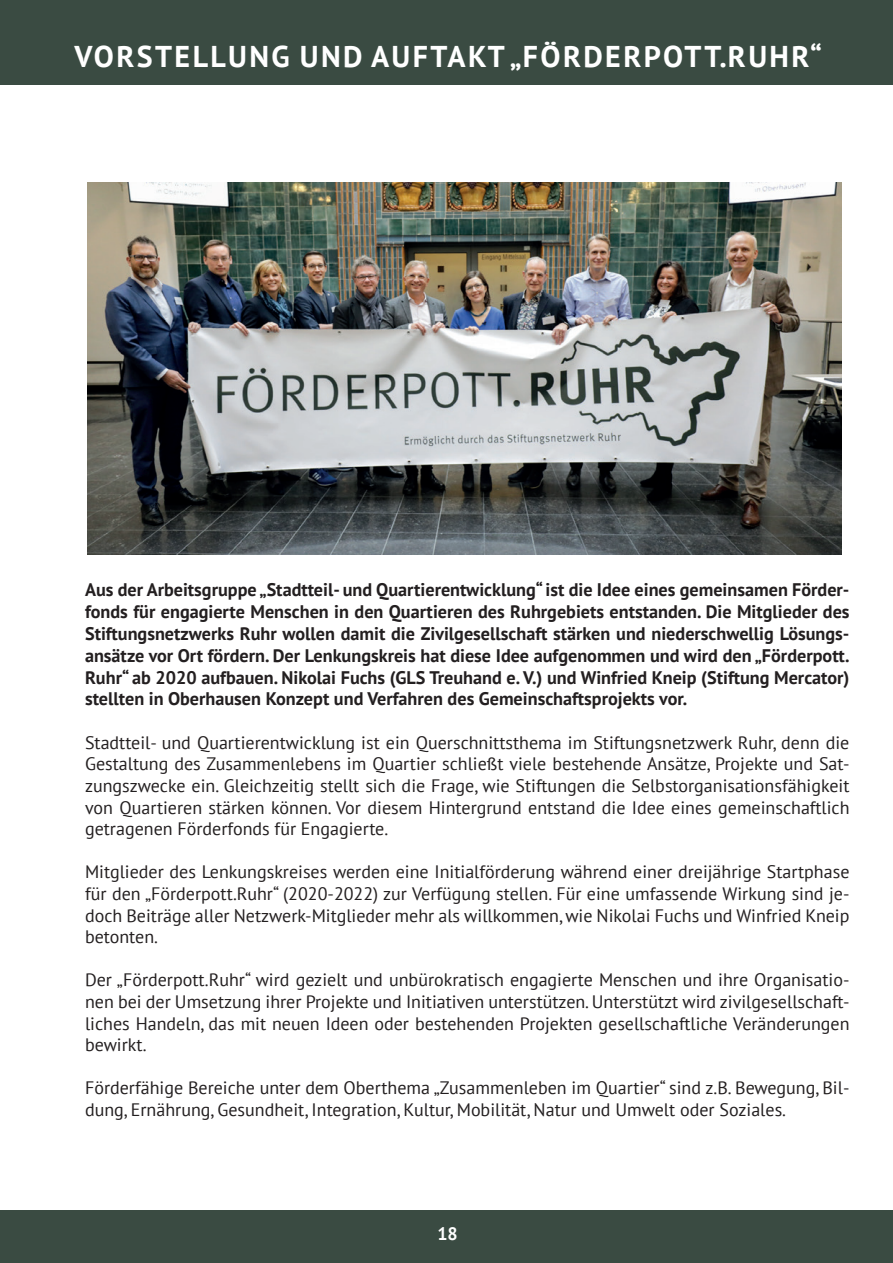
<style>
.page{position:relative;width:893px;height:1263px;background:#fff}
.page>*{position:absolute;margin:0;border:0;box-sizing:border-box;transform-origin:0 0}
.t1{font:700 30px "PT Sans";letter-spacing:.08em;color:#fff}
.t2{font:700 18.15px/21.8px "PT Sans";color:#231f20;text-align:justify}
.t3{font:18px/21.6px "PT Sans";color:#231f20;text-align:justify}
.t4{font:700 18px "PT Sans";color:#fff}
</style>
<div class="page">
<div style="left:0;top:0;width:893px;height:85px;background:#3a4b42"></div>
<div style="left:0;top:1210px;width:893px;height:53px;background:#3a4b42"></div>
<img style="left:87px;top:183px;width:755px;height:372px">
<h1 class="t1" style="left:75px;top:37px;width:749px">VORSTELLUNG UND AUFTAKT „FÖRDERPOTT.RUHR“</h1>
<p class="t2" style="left:85px;top:579px;width:766px">Aus der Arbeitsgruppe „Stadtteil- und Quartierentwicklung“ ist die Idee eines gemeinsamen Förder&shy;fonds für engagierte Menschen in den Quartieren des Ruhrgebiets entstanden. Die Mitglieder des Stiftungsnetzwerks Ruhr wollen damit die Zivilgesellschaft stärken und niederschwellig Lösungs&shy;ansätze vor Ort fördern. Der Lenkungskreis hat diese Idee aufgenommen und wird den „Förderpott.<br>Ruhr“ ab 2020 aufbauen. Nikolai Fuchs (GLS Treuhand e. V.) und Winfried Kneip (Stiftung Mercator) stellten in Oberhausen Konzept und Verfahren des Gemeinschaftsprojekts vor.</p>
<p class="t3" style="left:85px;top:731px;width:766px">Stadtteil- und Quartierentwicklung ist ein Querschnittsthema im Stiftungsnetzwerk Ruhr, denn die Gestaltung des Zusammenlebens im Quartier schließt viele bestehende Ansätze, Projekte und Sat&shy;zungszwecke ein. Gleichzeitig stellt sich die Frage, wie Stiftungen die Selbstorganisationsfähigkeit von Quartieren stärken können. Vor diesem Hintergrund entstand die Idee eines gemeinschaftlich getragenen Förderfonds für Engagierte.</p>
<p class="t3" style="left:85px;top:861px;width:766px">Mitglieder des Lenkungskreises werden eine Initialförderung während einer dreijährige Startphase für den „Förderpott.Ruhr“ (2020-2022) zur Verfügung stellen. Für eine umfassende Wirkung sind je&shy;doch Beiträge aller Netzwerk-Mitglieder mehr als willkommen, wie Nikolai Fuchs und Winfried Kneip betonten.</p>
<p class="t3" style="left:85px;top:969px;width:766px">Der „Förderpott.Ruhr“ wird gezielt und unbürokratisch engagierte Menschen und ihre Organisatio&shy;nen bei der Umsetzung ihrer Projekte und Initiativen unterstützen. Unterstützt wird zivilgesellschaft&shy;liches Handeln, das mit neuen Ideen oder bestehenden Projekten gesellschaftliche Veränderungen bewirkt.</p>
<p class="t3" style="left:85px;top:1077px;width:766px">Förderfähige Bereiche unter dem Oberthema „Zusammenleben im Quartier“ sind z.B. Bewegung, Bil&shy;dung, Ernährung, Gesundheit, Integration, Kultur, Mobilität, Natur und Umwelt oder Soziales.</p>
<p class="t4" style="left:437px;top:1222px;width:22px">18</p>
</div>
